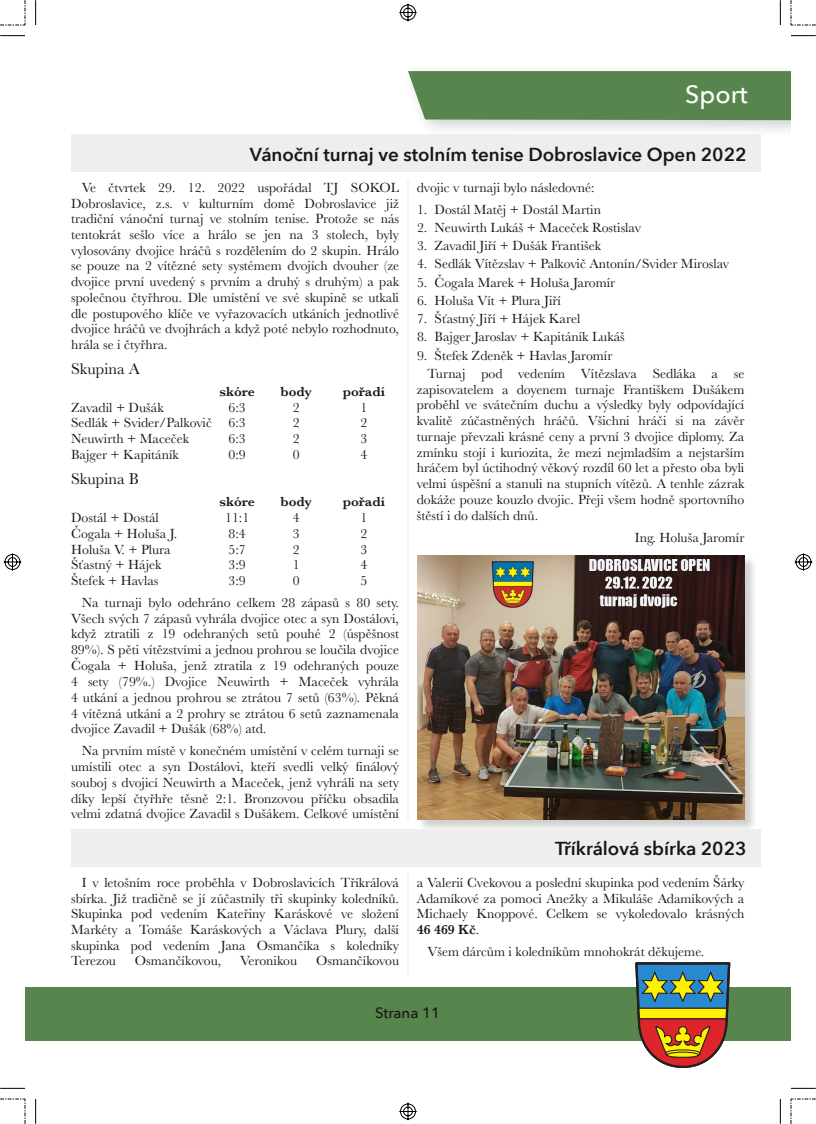
<style>
.page{position:relative;width:816px;height:1124px;background:#fff}
.page>*{position:absolute;margin:0;border:0;box-sizing:border-box;transform-origin:0 0}
.t1{font:500 25px "Avenir Next";color:#fff}
.t2{font:600 18.75px "Avenir Next";color:#181715}
.t3{font:16.25px "Baskerville";letter-spacing:.005em;color:#181715}
.t4{font:500 15px "Avenir Next";letter-spacing:-.005em;color:#181715}
.t5{font:13.75px/15.8px "Baskerville";color:#181715;text-align:justify}
.t6{font:600 13.75px "Baskerville";color:#181715}
.s1{font-weight:600}
</style>
<div class="page">
<div style="left:399px;top:62px;width:391px;height:78px;background:#181715;opacity:.2"></div>
<div style="left:408px;top:71px;width:382px;height:49px;background:#58854d"></div>
<hr style="left:407px;top:179px;width:1px;height:640px;background:#eeeeec">
<div style="left:417px;top:555px;width:340px;height:277px;background:#181715;opacity:.2"></div>
<img style="left:417px;top:555px;width:327px;height:264px">
<div style="left:71px;top:829px;width:689px;height:38px;background:#eeeeec"></div>
<hr style="left:407px;top:874px;width:1px;height:99px;background:#eeeeec">
<div style="left:25px;top:987px;width:765px;height:54px;background:#58854d"></div>
<svg style="left:635px;top:962px;width:95px;height:106px"></svg>
<div style="left:71px;top:135px;width:689px;height:37px;background:#eeeeec"></div>
<svg style="left:0;top:1088px;width:25px;height:1px"></svg>
<svg style="left:35px;top:1099px;width:1px;height:24px"></svg>
<svg style="left:0;top:35px;width:25px;height:1px"></svg>
<svg style="left:35px;top:0;width:1px;height:25px"></svg>
<svg style="left:791px;top:1088px;width:24px;height:1px"></svg>
<svg style="left:779px;top:1099px;width:1px;height:24px"></svg>
<svg style="left:791px;top:35px;width:24px;height:1px"></svg>
<svg style="left:779px;top:0;width:1px;height:25px"></svg>
<svg style="left:0;top:1098px;width:26px;height:25px"></svg>
<svg style="left:0;top:0;width:26px;height:26px"></svg>
<svg style="left:790px;top:1098px;width:25px;height:25px"></svg>
<svg style="left:790px;top:0;width:25px;height:26px"></svg>
<svg style="left:399px;top:1102px;width:18px;height:18px"></svg>
<svg style="left:3px;top:553px;width:19px;height:18px"></svg>
<svg style="left:399px;top:3px;width:18px;height:19px"></svg>
<svg style="left:794px;top:553px;width:18px;height:18px"></svg>
<h1 class="t1" style="left:685px;top:78px;width:64px">Sport</h1>
<h2 class="t2" style="left:250px;top:142px;width:498px">Vánoční turnaj ve stolním tenise Dobroslavice Open 2022</h2>
<p class="t5" style="left:71px;top:179px;width:329px;text-indent:11px">Ve čtvrtek 29. 12. 2022 uspořádal TJ SOKOL Dobroslavice, z.s. v kulturním domě Dobroslavice již tradiční vánoční turnaj ve stolním tenise. Protože se nás tentokrát sešlo více a hrálo se jen na 3 stolech, byly vylosovány dvojice hráčů s rozdělením do 2 skupin. Hrálo se pouze na 2 vítězné sety systémem dvojích dvouher (ze dvojice první uvedený s prvním a druhý s druhým) a pak společnou čtyřhrou. Dle umístění ve své skupině se utkali dle postupového klíče ve vyřazovacích utkáních jednotlivé dvojice hráčů ve dvojhrách a když poté nebylo rozhodnuto, hrála se i čtyřhra.</p>
<p class="t3" style="left:71px;top:359px;width:70px">Skupina A</p>
<p class="t6" style="left:219px;top:384px;width:37px">skóre</p>
<p class="t6" style="left:280px;top:384px;width:33px">body</p>
<p class="t6" style="left:343px;top:384px;width:44px">pořadí</p>
<p class="t5" style="left:71px;top:399px;width:94px">Zavadil + Dušák</p>
<p class="t5" style="left:228px;top:399px;width:19px">6:3</p>
<p class="t5" style="left:292px;top:399px;width:8px">2</p>
<p class="t5" style="left:360px;top:399px;width:8px">1</p>
<p class="t5" style="left:71px;top:415px;width:176px">Sedlák + Svider/Palkovič 6:3</p>
<p class="t5" style="left:292px;top:415px;width:8px">2</p>
<p class="t5" style="left:360px;top:415px;width:8px">2</p>
<p class="t5" style="left:71px;top:431px;width:119px">Neuwirth + Maceček</p>
<p class="t5" style="left:228px;top:431px;width:19px">6:3</p>
<p class="t5" style="left:292px;top:431px;width:8px">2</p>
<p class="t5" style="left:360px;top:431px;width:8px">3</p>
<p class="t5" style="left:71px;top:446px;width:109px">Bajger + Kapitáník</p>
<p class="t5" style="left:228px;top:446px;width:19px">0:9</p>
<p class="t5" style="left:292px;top:446px;width:8px">0</p>
<p class="t5" style="left:360px;top:446px;width:8px">4</p>
<p class="t3" style="left:71px;top:469px;width:69px">Skupina B</p>
<p class="t6" style="left:219px;top:493px;width:37px">skóre</p>
<p class="t6" style="left:280px;top:493px;width:33px">body</p>
<p class="t6" style="left:343px;top:493px;width:44px">pořadí</p>
<p class="t5" style="left:71px;top:509px;width:89px">Dostál + Dostál</p>
<p class="t5" style="left:225px;top:509px;width:26px">11:1</p>
<p class="t5" style="left:292px;top:509px;width:8px">4</p>
<p class="t5" style="left:360px;top:509px;width:8px">1</p>
<p class="t5" style="left:71px;top:525px;width:108px">Čogala + Holuša J.</p>
<p class="t5" style="left:228px;top:525px;width:19px">8:4</p>
<p class="t5" style="left:292px;top:525px;width:8px">3</p>
<p class="t5" style="left:360px;top:525px;width:8px">2</p>
<p class="t5" style="left:71px;top:541px;width:101px">Holuša V. + Plura</p>
<p class="t5" style="left:228px;top:541px;width:19px">5:7</p>
<p class="t5" style="left:292px;top:541px;width:8px">2</p>
<p class="t5" style="left:360px;top:541px;width:8px">3</p>
<p class="t5" style="left:71px;top:557px;width:92px">Šťastný + Hájek</p>
<p class="t5" style="left:228px;top:557px;width:19px">3:9</p>
<p class="t5" style="left:292px;top:557px;width:8px">1</p>
<p class="t5" style="left:360px;top:557px;width:8px">4</p>
<p class="t5" style="left:71px;top:572px;width:89px">Štefek + Havlas</p>
<p class="t5" style="left:228px;top:572px;width:19px">3:9</p>
<p class="t5" style="left:292px;top:572px;width:8px">0</p>
<p class="t5" style="left:82px;top:569px;width:319px;line-height:22px;text-indent:279px">5<br>Na turnaji bylo odehráno celkem 28 zápasů s 80 sety.</p>
<p class="t5" style="left:71px;top:610px;width:329px">Všech svých 7 zápasů vyhrála dvojice otec a syn Dostálovi, když ztratili z 19 odehraných setů pouhé 2 (úspěšnost 89%). S pěti vítězstvími a jednou prohrou se loučila dvojice Čogala + Holuša, jenž ztratila z 19 odehraných pouze 4 sety (79%.) Dvojice Neuwirth + Maceček vyhrála 4 utkání a jednou prohrou se ztrátou 7 setů (63%). Pěkná 4 vítězná utkání a 2 prohry se ztrátou 6 setů zaznamenala dvojice Zavadil + Dušák (68%) atd.</p>
<p class="t5" style="left:71px;top:743px;width:329px;text-indent:11px">Na prvním místě v konečném umístění v celém turnaji se umístili otec a syn Dostálovi, kteří svedli velký finálový souboj s dvojicí Neuwirth a Maceček, jenž vyhráli na sety díky lepší čtyřhře těsně 2:1. Bronzovou příčku obsadila velmi zdatná dvojice Zavadil s Dušákem. Celkové umístění</p>
<p class="t5" style="left:71px;top:874px;width:329px;text-indent:11px">I v letošním roce proběhla v Dobroslavicích Tříkrálová sbírka. Již tradičně se jí zúčastnily tři skupinky koledníků.<br>Skupinka pod vedením Kateřiny Karáskové ve složení Markéty a Tomáše Karáskových a Václava Plury, další skupinka pod vedením Jana Osmančíka s koledníky Terezou</p>
<p class="t5" style="left:135px;top:953px;width:88px">Osmančíkovou,</p>
<p class="t5" style="left:240px;top:953px;width:59px">Veronikou</p>
<p class="t5" style="left:316px;top:953px;width:84px">Osmančíkovou</p>
<p class="t5" style="left:417px;top:179px;width:179px">dvojic v turnaji bylo následovné:</p>
<p class="t5" style="left:417px;top:201px;width:185px">1. Dostál Matěj + Dostál Martin</p>
<p class="t5" style="left:417px;top:220px;width:225px">2. Neuwirth Lukáš + Maceček Rostislav</p>
<p class="t5" style="left:417px;top:238px;width:185px">3. Zavadil Jiří + Dušák František</p>
<p class="t5" style="left:417px;top:256px;width:313px">4. Sedlák Vítězslav + Palkovič Antonín/Svider Miroslav</p>
<p class="t5" style="left:417px;top:274px;width:199px">5. Čogala Marek + Holuša Jaromír</p>
<p class="t5" style="left:417px;top:293px;width:145px">6. Holuša Vít + Plura Jiří</p>
<p class="t5" style="left:417px;top:311px;width:165px">7. Šťastný Jiří + Hájek Karel</p>
<p class="t5" style="left:417px;top:329px;width:209px">8. Bajger Jaroslav + Kapitáník Lukáš</p>
<p class="t5" style="left:427px;top:346px;width:318px;line-height:18.2px;text-indent:-10px">9. Štefek Zdeněk + Havlas Jaromír<br>Turnaj pod vedením Vítězslava Sedláka a se</p>
<p class="t5" style="left:417px;top:381px;width:329px">zapisovatelem a doyenem turnaje Františkem Dušákem proběhl ve svátečním duchu a výsledky byly odpovídající kvalitě zúčastněných hráčů. Všichni hráči si na závěr turnaje převzali krásné ceny a první 3 dvojice diplomy. Za zmínku stojí i kuriozita, že mezi nejmladším a nejstarším hráčem byl úctihodný věkový rozdíl 60 let a přesto oba byli velmi úspěšní a stanuli na stupních vítězů. A tenhle zázrak dokáže pouze kouzlo dvojic. Přeji všem hodně sportovního štěstí i do dalších dnů.</p>
<p class="t5" style="left:634px;top:529px;width:111px">Ing. Holuša Jaromír</p>
<h2 class="t2" style="left:555px;top:836px;width:193px">Tříkrálová sbírka 2023</h2>
<p class="t5" style="left:417px;top:874px;width:329px">a Valerií Cvekovou a poslední skupinka pod vedením Šárky Adamíkové za pomoci Anežky a Mikuláše Adamíkových a Michaely Knoppové. Celkem se vykoledovalo krásných <span class="s1">46 469 Kč</span>.</p>
<p class="t5" style="left:427px;top:943px;width:278px">Všem dárcům i koledníkům mnohokrát děkujeme.</p>
<p class="t4" style="left:375px;top:1003px;width:66px">Strana 11</p>
</div>
